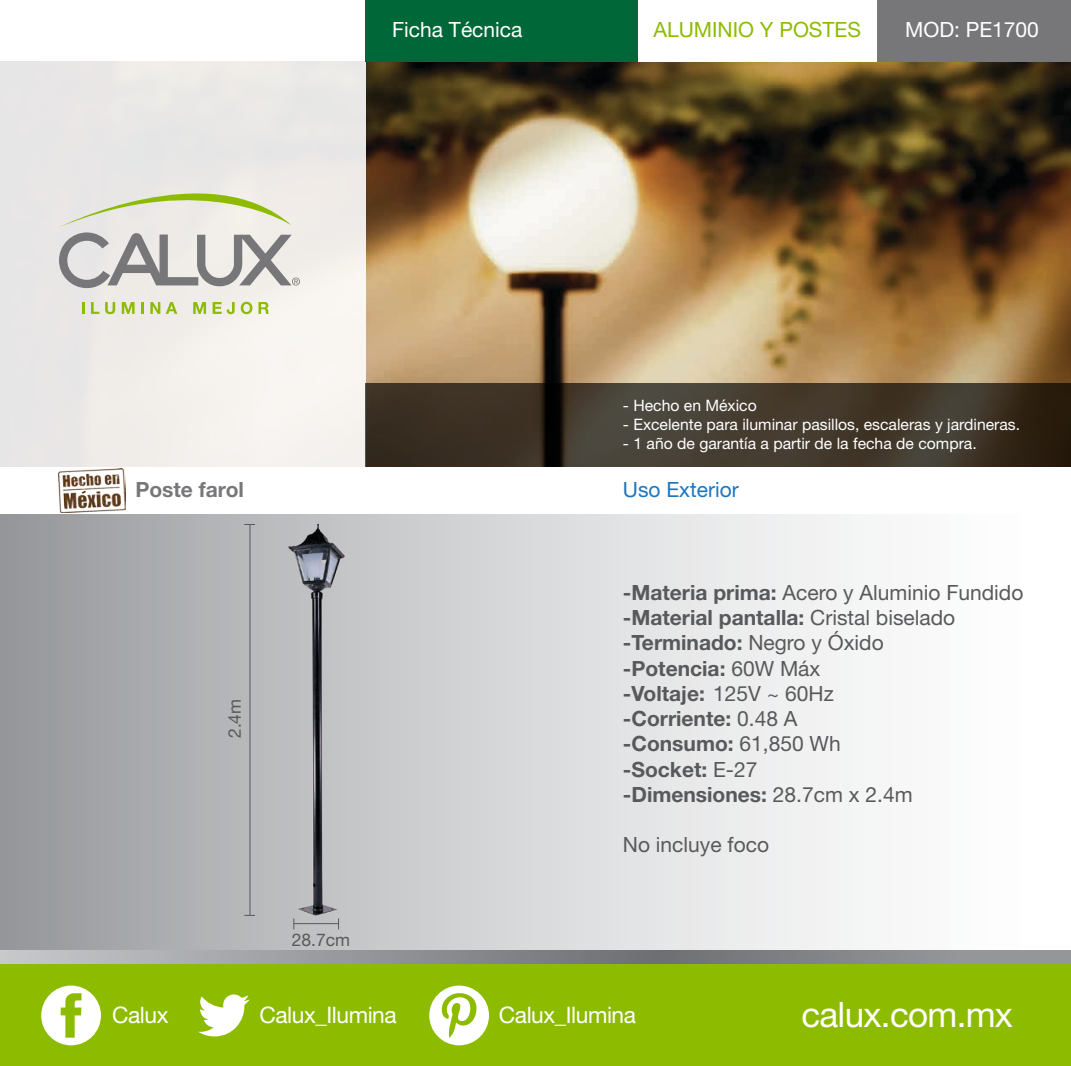
<style>
.page{position:relative;width:1071px;height:1066px;background:#fff}
.page>*{position:absolute;margin:0;border:0;box-sizing:border-box;transform-origin:0 0}
.t1{font:35px "Helvetica Neue";letter-spacing:-.02em;color:#fff}
.t2{font:22.75px "Helvetica Neue";letter-spacing:-.02em;color:#fff}
.t3{font:700 21px/25.2px "Helvetica Neue";color:#58595b}
.t4{font:21px "Helvetica Neue";color:#fff}
.t5{font:21px "Helvetica Neue";color:#8dbb00}
.t6{font:21px "Helvetica Neue";color:#58595b}
.t7{font:21px "Helvetica Neue";color:#1d76bc}
.t8{font:700 21px "Helvetica Neue";color:#77777a}
.t9{font:17.5px "Helvetica Neue";color:#58595b}
.t10{font:15.75px "Helvetica Neue";color:#fff}
.s1{font-weight:400}
</style>
<div class="page">
<img style="left:366px;top:61px;width:705px;height:322px">
<div style="left:0;top:515px;width:1071px;height:449px;background:linear-gradient(to right,#9d9fa2,#fff)"></div>
<svg style="left:0;top:950px;width:1071px;height:14px;background:#919396"></svg>
<div style="left:0;top:964px;width:1071px;height:101px;background:#8dbb00"></div>
<svg style="left:41px;top:985px;width:60px;height:60px"></svg>
<svg style="left:198px;top:994px;width:52px;height:42px"></svg>
<svg style="left:429px;top:985px;width:60px;height:60px"></svg>
<svg style="left:0;top:0;width:366px;height:466px;fill:#f0ece8"></svg>
<svg style="left:82px;top:302px;width:2px;height:12px"></svg>
<svg style="left:91px;top:302px;width:8px;height:12px"></svg>
<svg style="left:105px;top:302px;width:10px;height:12px"></svg>
<svg style="left:122px;top:302px;width:13px;height:12px"></svg>
<svg style="left:141px;top:302px;width:3px;height:12px"></svg>
<svg style="left:150px;top:302px;width:10px;height:12px"></svg>
<svg style="left:166px;top:302px;width:11px;height:12px"></svg>
<svg style="left:193px;top:302px;width:13px;height:12px"></svg>
<svg style="left:213px;top:302px;width:22px;height:12px"></svg>
<svg style="left:241px;top:302px;width:11px;height:12px"></svg>
<svg style="left:259px;top:302px;width:10px;height:12px"></svg>
<svg style="left:59px;top:152px;width:241px;height:136px;background:#d8d7d0"></svg>
<div style="left:366px;top:0;width:272px;height:61px;background:#006838"></div>
<div style="left:876px;top:0;width:195px;height:61px;background:#77777a"></div>
<svg style="left:366px;top:383px;width:705px;height:83px;background:#3e3528"></svg>
<img style="left:59px;top:468px;width:67px;height:44px">
<svg style="left:80px;top:489px;width:8px;height:6px"></svg>
<hr style="left:294px;top:923px;width:45px;height:1px;background:#58595b">
<hr style="left:250px;top:524px;width:1px;height:391px;background:#58595b">
<img style="left:286px;top:522px;width:60px;height:394px">
<p class="t4" style="left:392px;top:17px;width:132px">Ficha Técnica</p>
<p class="t5" style="left:653px;top:17px;width:209px">ALUMINIO Y POSTES</p>
<p class="t4" style="left:905px;top:17px;width:135px">MOD: PE1700</p>
<p class="t10" style="left:623px;top:396px;width:135px">- Hecho en México</p>
<p class="t10" style="left:623px;top:415px;width:399px">- Excelente para iluminar pasillos, escaleras y jardineras.</p>
<p class="t10" style="left:623px;top:434px;width:355px">- 1 año de garantía a partir de la fecha de compra.</p>
<p class="t8" style="left:135px;top:476px;width:110px">Poste farol</p>
<p class="t7" style="left:623px;top:477px;width:117px">Uso Exterior</p>
<p class="t9" style="left:224px;top:738px;width:41px;rotate:-90deg">2.4m</p>
<p class="t9" style="left:292px;top:929px;width:60px">28.7cm</p>
<p class="t3" style="left:623px;top:579px;width:402px">-Materia prima: <span class="s1">Acero y Aluminio Fundido </span>-Material pantalla: <span class="s1">Cristal biselado </span>-Terminado: <span class="s1">Negro y Óxido<br></span>-Potencia: <span class="s1">60W Máx<br></span>-Voltaje: <span class="s1">125V ~ 60Hz<br></span>-Corriente: <span class="s1">0.48 A<br></span>-Consumo: <span class="s1">61,850 Wh<br></span>-Socket: <span class="s1">E-27<br></span>-Dimensiones: <span class="s1">28.7cm x 2.4m</span></p>
<p class="t6" style="left:623px;top:832px;width:148px">No incluye foco</p>
<p class="t2" style="left:112px;top:1000px;width:58px">Calux</p>
<p class="t2" style="left:260px;top:1000px;width:139px">Calux_Ilumina</p>
<p class="t2" style="left:499px;top:1000px;width:139px">Calux_Ilumina</p>
<h1 class="t1" style="left:801px;top:993px;width:213px">calux.com.mx</h1>
</div>
